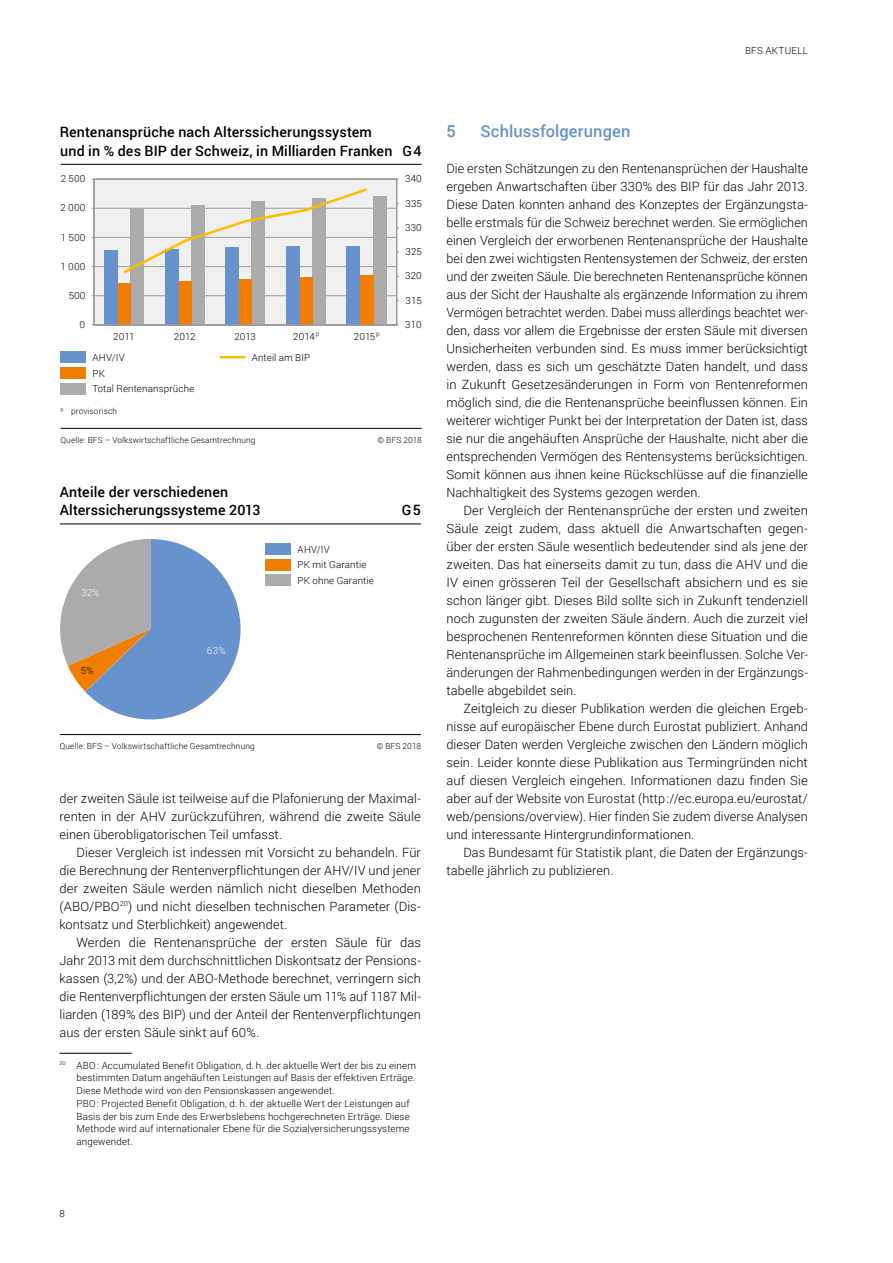
<style>
.page{position:relative;width:893px;height:1263px;background:#fff}
.page>*{position:absolute;margin:0;border:0;box-sizing:border-box;transform-origin:0 0}
.Untertitel_1_farbig{font:500 16.5px "Roboto";letter-spacing:.005em;color:#6892cc}
.t1{font:500 14.25px/18.6px "Roboto";letter-spacing:.01em;color:#000}
.Grundtext_Einzug{font:300 12.75px/18px "Roboto";letter-spacing:.005em;color:#000;text-align:justify}
.Grundtext_D{font:300 12.75px/18px "Roboto";letter-spacing:.005em;color:#000;text-align:justify}
.Fussnote{font:300 9.75px/12.8px "Roboto";letter-spacing:.015em;color:#000}
.t2{font:300 9.75px "Roboto";color:#fff}
.t3{font:300 8.25px "Roboto";letter-spacing:.02em;color:#000}
</style>
<div class="page">
<hr style="left:60px;top:1053px;width:72px;height:1px;background:#000">
<svg style="left:91px;top:178px;width:306px;height:148px"></svg>
<hr style="left:94px;top:295px;width:303px;height:1px;background:#9c9c9c">
<hr style="left:94px;top:266px;width:303px;height:1px;background:#9c9c9c">
<hr style="left:94px;top:237px;width:303px;height:1px;background:#9c9c9c">
<hr style="left:94px;top:208px;width:303px;height:1px;background:#9c9c9c">
<hr style="left:94px;top:179px;width:305px;height:1px;background:#9c9c9c">
<hr style="left:93px;top:179px;width:1px;height:146px;background:#9c9c9c">
<div style="left:373px;top:196px;width:13px;height:129px;background:#ababac"></div>
<div style="left:118px;top:283px;width:13px;height:42px;background:#f07e00"></div>
<div style="left:360px;top:275px;width:13px;height:50px;background:#f07e00"></div>
<div style="left:104px;top:250px;width:14px;height:75px;background:#6792cc"></div>
<div style="left:61px;top:351px;width:25px;height:12px;background:#6792cc"></div>
<div style="left:61px;top:367px;width:25px;height:12px;background:#f07e00"></div>
<div style="left:61px;top:383px;width:25px;height:11px;background:#ababac"></div>
<hr style="left:61px;top:428px;width:361px;height:1px;background:#000">
<hr style="left:61px;top:164px;width:361px;height:1px;background:#000">
<svg style="left:121px;top:186px;width:249px;height:173px"></svg>
<hr style="left:94px;top:324px;width:305px;height:1px;background:#9c9c9c">
<hr style="left:60px;top:734px;width:361px;height:1px;background:#000">
<hr style="left:60px;top:523px;width:361px;height:1px;background:#000">
<svg style="left:60px;top:539px;width:180px;height:180px"></svg>
<div style="left:266px;top:543px;width:25px;height:12px;background:#6792cc"></div>
<div style="left:266px;top:559px;width:25px;height:11px;background:#f07e00"></div>
<div style="left:266px;top:575px;width:25px;height:11px;background:#ababac"></div>
<p class="Fussnote" style="left:745px;top:44px;width:64px">BFS AKTUELL</p>
<p class="t1" style="left:60px;top:122px;width:363px">Rentenansprüche nach Alterssicherungssystem<br>und in % des BIP der Schweiz, in Milliarden Franken G4</p>
<p class="Fussnote" style="left:61px;top:172px;width:26px">2 500</p>
<p class="Fussnote" style="left:61px;top:201px;width:26px">2 000</p>
<p class="Fussnote" style="left:61px;top:230px;width:26px">1 500</p>
<p class="Fussnote" style="left:61px;top:260px;width:26px">1 000</p>
<p class="Fussnote" style="left:69px;top:289px;width:18px">500</p>
<p class="Fussnote" style="left:80px;top:318px;width:7px">0</p>
<p class="Fussnote" style="left:113px;top:329px;width:23px">2011</p>
<p class="Fussnote" style="left:174px;top:329px;width:23px">2012</p>
<p class="Fussnote" style="left:234px;top:329px;width:23px">2013</p>
<p class="Fussnote" style="left:293px;top:329px;width:28px">2014 <sup>p</sup></p>
<p class="Fussnote" style="left:354px;top:329px;width:27px">2015<sup>p</sup></p>
<p class="Fussnote" style="left:92px;top:349px;width:103px;line-height:15.8px">AHV/IV<br>PK<br>Total Rentenansprüche</p>
<p class="Fussnote" style="left:252px;top:351px;width:60px">Anteil am BIP</p>
<p class="Fussnote" style="left:405px;top:172px;width:18px">340</p>
<p class="Fussnote" style="left:406px;top:196px;width:18px">335</p>
<p class="Fussnote" style="left:405px;top:221px;width:18px">330</p>
<p class="Fussnote" style="left:406px;top:245px;width:18px">325</p>
<p class="Fussnote" style="left:405px;top:269px;width:18px">320</p>
<p class="Fussnote" style="left:406px;top:294px;width:18px">315</p>
<p class="Fussnote" style="left:405px;top:318px;width:18px">310</p>
<p class="t3" style="left:61px;top:405px;width:58px"><sup>p</sup> provisorisch</p>
<p class="t3" style="left:61px;top:434px;width:196px">Quelle: BFS – Volkswirtschaftliche Gesamtrechnung</p>
<p class="t3" style="left:378px;top:434px;width:46px">© BFS 2018</p>
<p class="t1" style="left:60px;top:483px;width:202px;line-height:18px">Anteile der verschiedenen<br>Alterssicherungssysteme 2013</p>
<p class="t2" style="left:81px;top:586px;width:20px">32%</p>
<p class="Fussnote" style="left:81px;top:664px;width:14px">5%</p>
<p class="t2" style="left:207px;top:643px;width:20px">63%</p>
<p class="Fussnote" style="left:298px;top:541px;width:78px;line-height:15.8px">AHV/IV<br>PK mit Garantie<br>PK ohne Garantie</p>
<p class="t1" style="left:402px;top:500px;width:21px">G5</p>
<p class="t3" style="left:60px;top:741px;width:196px">Quelle: BFS – Volkswirtschaftliche Gesamtrechnung</p>
<p class="t3" style="left:377px;top:741px;width:46px">© BFS 2018</p>
<p class="Grundtext_D" style="left:60px;top:789px;width:363px">der zweiten Säule ist teilweise auf die Plafonierung der Maximal&shy;renten in der AHV zurückzuführen, während die zweite Säule einen überobligatorischen Teil umfasst.</p>
<p class="Grundtext_Einzug" style="left:60px;top:843px;width:363px;text-indent:17px">Dieser Vergleich ist indessen mit Vorsicht zu behandeln. Für die Berechnung der Rentenverpflichtungen der AHV/IV und jener der zweiten Säule werden nämlich nicht dieselben Methoden (ABO/PBO<sup>20</sup>) und nicht dieselben technischen Parameter (Dis&shy;kontsatz und Sterblichkeit) angewendet.</p>
<p class="Grundtext_Einzug" style="left:60px;top:933px;width:363px;text-indent:17px">Werden die Rentenansprüche der ersten Säule für das Jahr 2013 mit dem durchschnittlichen Diskontsatz der Pensions&shy;kassen (3,2%) und der ABO-Methode berechnet, verringern sich die Rentenverpflichtungen der ersten Säule um 11% auf 1187 Mil&shy;liarden (189% des BIP) und der Anteil der Rentenverpflichtungen aus der ersten Säule sinkt auf 60%.</p>
<p class="Fussnote" style="left:77px;top:1058px;width:341px;text-indent:-17px"><sup>20</sup> ABO: Accumulated Benefit Obligation, d. h. der aktuelle Wert der bis zu einem bestimmten Datum angehäuften Leistungen auf Basis der effektiven Erträge.<br>Diese Methode wird von den Pensionskassen angewendet.<br>PBO: Projected Benefit Obligation, d. h. der aktuelle Wert der Leistungen auf Basis der bis zum Ende des Erwerbslebens hochgerechneten Erträge. Diese Methode wird auf internationaler Ebene für die Sozialversicherungssysteme angewendet.</p>
<p class="Fussnote" style="left:60px;top:1207px;width:7px">8</p>
<h3 class="Untertitel_1_farbig" style="left:446px;top:120px;width:11px">5</h3>
<h3 class="Untertitel_1_farbig" style="left:480px;top:120px;width:151px">Schlussfolgerungen</h3>
<p class="Grundtext_D" style="left:446px;top:159px;width:363px">Die ersten Schätzungen zu den Rentenansprüchen der Haushalte ergeben Anwartschaften über 330% des BIP für das Jahr 2013.<br>Diese Daten konnten anhand des Konzeptes der Ergänzungsta&shy;belle erstmals für die Schweiz berechnet werden. Sie ermöglichen einen Vergleich der erworbenen Rentenansprüche der Haushalte bei den zwei wichtigsten Rentensystemen der Schweiz, der ersten und der zweiten Säule. Die berechneten Rentenansprüche können aus der Sicht der Haushalte als ergänzende Information zu ihrem Vermögen betrachtet werden. Dabei muss allerdings beachtet wer&shy;den, dass vor allem die Ergebnisse der ersten Säule mit diversen Unsicherheiten verbunden sind. Es muss immer berücksichtigt werden, dass es sich um geschätzte Daten handelt, und dass in Zukunft Gesetzesänderungen in Form von Rentenreformen möglich sind, die die Rentenansprüche beeinflussen können. Ein weiterer wichtiger Punkt bei der Interpretation der Daten ist, dass sie nur die angehäuften Ansprüche der Haushalte, nicht aber die entsprechenden Vermögen des Rentensystems berücksichtigen.<br>Somit können aus ihnen keine Rückschlüsse auf die finanzielle Nachhaltigkeit des Systems gezogen werden.</p>
<p class="Grundtext_Einzug" style="left:446px;top:501px;width:363px;text-indent:17px">Der Vergleich der Rentenansprüche der ersten und zweiten Säule zeigt zudem, dass aktuell die Anwartschaften gegen&shy;über der ersten Säule wesentlich bedeutender sind als jene der zweiten. Das hat einerseits damit zu tun, dass die AHV und die IV einen grösseren Teil der Gesellschaft absichern und es sie schon länger gibt. Dieses Bild sollte sich in Zukunft tendenziell noch zugunsten der zweiten Säule ändern. Auch die zurzeit viel besprochenen Rentenreformen könnten diese Situation und die Rentenansprüche im Allgemeinen stark beeinflussen. Solche Ver&shy;änderungen der Rahmenbedingungen werden in der Ergänzungs&shy;tabelle abgebildet sein.</p>
<p class="Grundtext_Einzug" style="left:446px;top:699px;width:363px;text-indent:17px">Zeitgleich zu dieser Publikation werden die gleichen Ergeb&shy;nisse auf europäischer Ebene durch Eurostat publiziert. Anhand dieser Daten werden Vergleiche zwischen den Ländern möglich sein. Leider konnte diese Publikation aus Termingründen nicht auf diesen Vergleich eingehen. Informationen dazu finden Sie aber auf der Website von Eurostat (http://ec.europa.eu/eurostat/ web/pensions/overview). Hier finden Sie zudem diverse Analysen und interessante Hintergrundinformationen.</p>
<p class="Grundtext_Einzug" style="left:446px;top:843px;width:363px;text-indent:17px">Das Bundesamt für Statistik plant, die Daten der Ergänzungs&shy;tabelle jährlich zu publizieren.</p>
</div>
